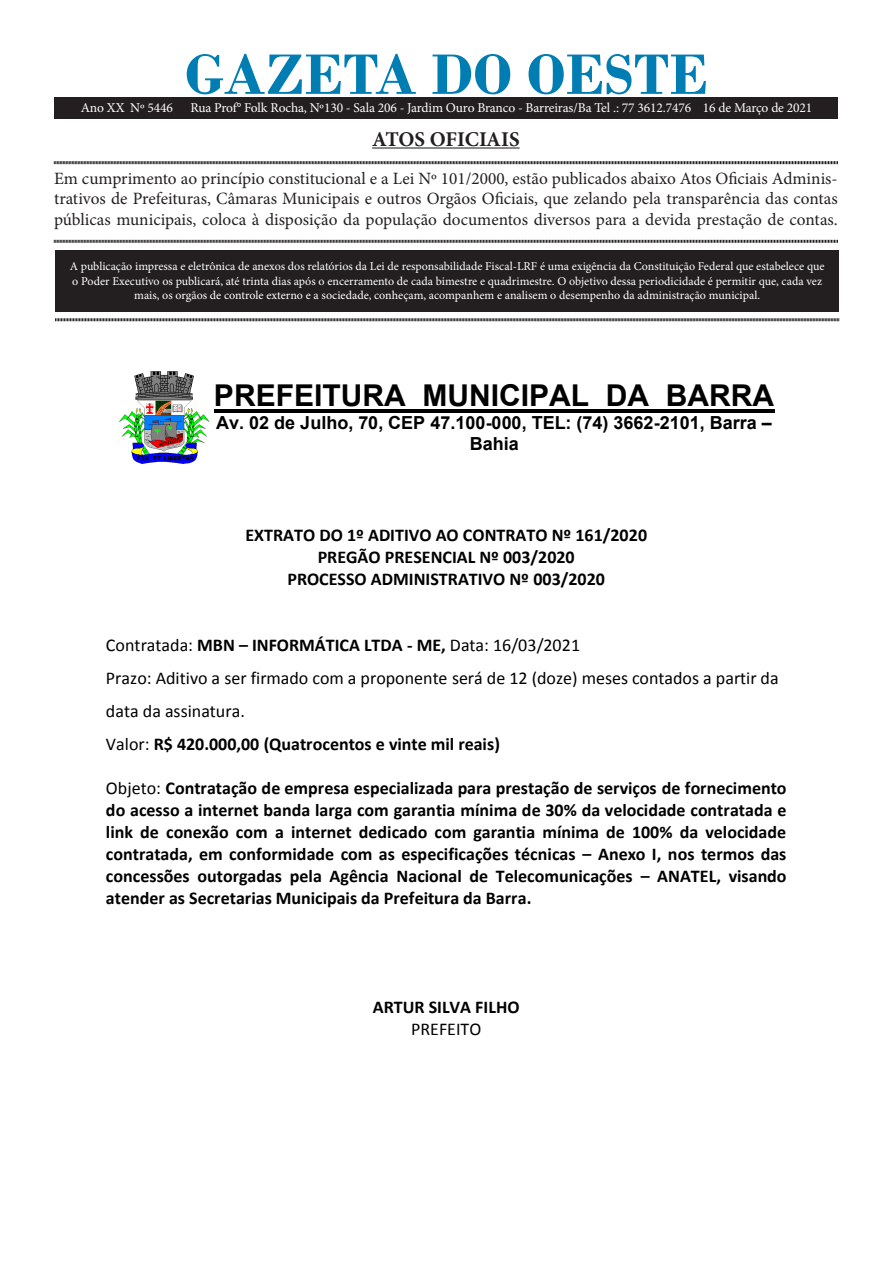
<style>
.page{position:relative;width:893px;height:1263px;background:#fff}
.page>*{position:absolute;margin:0;border:0;box-sizing:border-box;transform-origin:0 0}
.t1{font:700 60px "Bodoni";color:#007eb4}
.t2{font:700 30px "Arial";color:#000}
.t3{font:700 21px "Minion Pro";letter-spacing:-.005em;color:#231f20}
.t4{font:700 18px/21.9px "Calibri";color:#000;text-align:center}
.t5{font:18px/33px "Calibri";color:#000}
.t6{font:700 18px/20.7px "Arial";color:#000;text-align:center}
.t7{font:17.25px/20.7px "Minion Pro";color:#231f20;text-align:justify}
.t8{font:13.5px "Minion Pro";letter-spacing:-.01em;color:#fff}
.t9{font:12px/14.4px "Minion Pro";color:#fff;text-align:center}
.s1{font-style:inherit}
.s2{font-weight:700}
.s3{font-weight:400}
</style>
<div class="page">
<div style="left:55px;top:250px;width:784px;height:61px;background:#231f20"></div>
<hr style="left:372px;top:147px;width:148px;height:2px;background:#231f20">
<svg style="left:54px;top:161px;width:784px;height:4px;background:#908e8e"></svg>
<svg style="left:54px;top:239px;width:784px;height:4px;background:#908e8e"></svg>
<svg style="left:55px;top:318px;width:784px;height:4px;background:#908e8e"></svg>
<div style="left:54px;top:98px;width:784px;height:20px;background:#231f20"></div>
<img style="left:119px;top:371px;width:90px;height:93px">
<hr style="left:214px;top:409px;width:560px;height:3px;background:#000">
<p class="t1" style="left:185px;top:39px;width:525px">GAZETA DO OESTE</p>
<p class="t3" style="left:372px;top:124px;width:149px">ATOS OFICIAIS</p>
<p class="t7" style="left:54px;top:168px;width:785px">Em cumprimento ao princípio constitucional e a Lei Nº 101/2000, estão publicados abaixo Atos Oficiais Adminis&shy;trativos de Prefeituras, Câmaras Municipais e outros Orgãos Oficiais, que zelando pela transparência das contas públicas municipais, coloca à disposição da população documentos diversos para a devida prestação de contas.</p>
<p class="t9" style="left:70px;top:259px;width:756px">A publicação impressa e eletrônica de anexos dos relatórios da Lei de responsabilidade Fiscal-LRF é uma exigência da Constituição Federal que estabelece que o Poder Executivo os publicará, até trinta dias após o encerramento de cada bimestre e quadrimestre. O objetivo dessa periodicidade é permitir que, cada vez mais, os orgãos de controle externo e a sociedade, conheçam, acompanhem e analisem o desempenho da administração municipal.</p>
<p class="t8" style="left:81px;top:99px;width:94px">Ano XX Nº 5446</p>
<p class="t8" style="left:190px;top:99px;width:623px">Rua Prof° Folk Rocha, Nº130 - Sala 206 - Jardim Ouro Branco - Barreiras/Ba Tel .: 77 3612.7476 16 de Março de 2021</p>
<p class="t2" style="left:214px;top:375px;width:562px">PREFEITURA MUNICIPAL DA BARRA</p>
<p class="t6" style="left:216px;top:413px;width:557px">Av. 02 de Julho, 70, CEP 47.100-000, TEL: (74) 3662-2101, Barra <span class="s1">–<br></span>Bahia</p>
<p class="t4" style="left:245px;top:524px;width:403px">EXTRATO DO 1º ADITIVO AO CONTRATO Nº 161/2020<br>PREGÃO PRESENCIAL Nº 003/2020<br>PROCESSO ADMINISTRATIVO Nº 003/2020</p>
<p class="t5" style="left:106px;top:628px;width:674px">Contratada: <span class="s2">MBN – INFORMÁTICA LTDA - ME,</span> Data: 16/03/2021<br>Prazo: Aditivo a ser firmado com a proponente será de 12 (doze) meses contados a partir da data da assinatura.<br>Valor: <span class="s2">R$ 420.000,00 (Quatrocentos e vinte mil reais)</span></p>
<p class="t4" style="left:106px;top:777px;width:682px;text-align:justify"><span class="s3">Objeto:</span> Contratação de empresa especializada para prestação de serviços de fornecimento do acesso a internet banda larga com garantia mínima de 30% da velocidade contratada e link de conexão com a internet dedicado com garantia mínima de 100% da velocidade contratada, em conformidade com as especificações técnicas – Anexo I, nos termos das concessões outorgadas pela Agência Nacional de Telecomunicações – ANATEL, visando atender as Secretarias Municipais da Prefeitura da Barra.</p>
<p class="t4" style="left:373px;top:996px;width:148px">ARTUR SILVA FILHO<br><span class="s3">PREFEITO</span></p>
</div>
